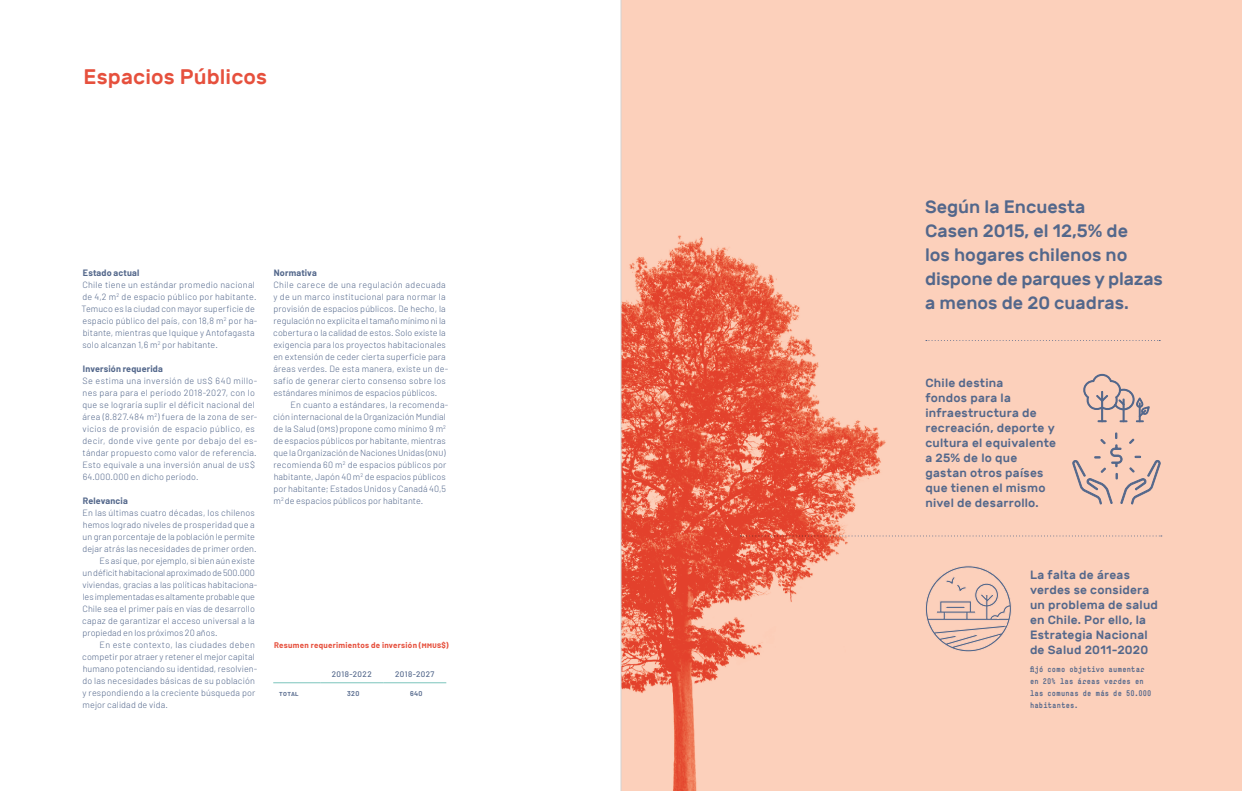
<style>
.page{position:relative;width:1242px;height:791px;background:#fff}
.page>*{position:absolute;margin:0;border:0;box-sizing:border-box;transform-origin:0 0}
.t1{font:500 21px "Rubik";letter-spacing:.005em;color:#e6503d}
.t2{font:500 18px/24px "Rubik";color:#53678b}
.t3{font:500 12px/15px "Rubik";letter-spacing:.02em;color:#53678b}
.t4{font:300 9px/12px "Barlow";letter-spacing:.015em;color:#53678b}
.t5{font:300 9px "Barlow";letter-spacing:-.005em;color:#53678b}
.t6{font:700 9px "Barlow";letter-spacing:.02em;color:#53678b}
.t7{font:300 9px "Barlow";letter-spacing:.035em;color:#53678b}
.t8{font:700 8px/12px "Simple";letter-spacing:.03em;color:#53678b}
.t9{font:700 8px "Barlow";letter-spacing:.035em;color:#e6503d}
.t10{font:500 8px "Barlow";letter-spacing:.055em;color:#53678b}
.t11{font:600 7px "Barlow";letter-spacing:.055em;color:#53678b}
</style>
<div class="page">
<div style="left:621px;top:0;width:621px;height:791px;background:#fcd0bb"></div>
<hr style="left:273px;top:682px;width:47px;height:1px;background:#7bc5bc">
<hr style="left:320px;top:682px;width:63px;height:1px;background:#7bc5bc">
<hr style="left:383px;top:682px;width:63px;height:1px;background:#7bc5bc">
<svg style="left:926px;top:340px;width:234px;height:1px"></svg>
<svg style="left:892px;top:535px;width:269px;height:1px"></svg>
<img style="left:622px;top:235px;width:268px;height:556px">
<svg style="left:1083px;top:374px;width:66px;height:48px"></svg>
<svg style="left:1072px;top:433px;width:88px;height:71px"></svg>
<svg style="left:925px;top:565px;width:87px;height:87px"></svg>
<div style="left:945px;top:606px;width:20px;height:3px;background:#53678b;border:1px solid #fcd0bb"></div>
<hr style="left:621px;top:0;width:1px;height:791px;background:#d3d3d2">
<h1 class="t1" style="left:83px;top:65px;width:185px">Espacios Públicos</h1>
<p class="t6" style="left:83px;top:267px;width:58px">Estado actual</p>
<p class="t4" style="left:82px;top:279px;width:177px">Chile tiene un estándar promedio nacional de 4,2 m<sup>2</sup> de espacio público por habitante.<br>Temuco es la ciudad con mayor superficie de espacio público del país, con 18,8 m<sup>2</sup> por ha&shy;bitante, mientras que Iquique y Antofagasta solo alcanzan 1,6 m<sup>2</sup> por habitante.</p>
<p class="t6" style="left:83px;top:363px;width:81px">Inversión requerida</p>
<p class="t4" style="left:82px;top:375px;width:176px">Se estima una inversión de US$ 640 millo&shy;nes para para el período 2018-2027, con lo que se lograría suplir el déficit nacional del área (8.827.484 m<sup>2</sup>) fuera de la zona de ser&shy;vicios de provisión de espacio público, es decir, donde vive gente por debajo del es&shy;tándar propuesto como valor de referencia.<br>Esto equivale a una inversión anual de US$ 64.000.000 en dicho período.</p>
<p class="t6" style="left:83px;top:495px;width:46px">Relevancia</p>
<p class="t4" style="left:83px;top:507px;width:174px">En las últimas cuatro décadas, los chilenos</p>
<p class="t4" style="left:83px;top:519px;width:174px">hemos logrado niveles de prosperidad que a</p>
<p class="t4" style="left:83px;top:531px;width:174px">un gran porcentaje de la población le permite</p>
<p class="t4" style="left:82px;top:543px;width:176px">dejar atrás las necesidades de primer orden.</p>
<p class="t4" style="left:100px;top:555px;width:157px">Es así que, por ejemplo, si bien aún existe</p>
<p class="t5" style="left:83px;top:567px;width:174px">un déficit habitacional aproximado de 500.000</p>
<p class="t4" style="left:82px;top:578px;width:176px">viviendas, gracias a las políticas habitaciona-</p>
<p class="t5" style="left:83px;top:591px;width:174px">les implementadas es altamente probable que</p>
<p class="t4" style="left:82px;top:602px;width:174px">Chile sea el primer país en vías de desarrollo</p>
<p class="t4" style="left:82px;top:614px;width:174px">capaz de garantizar el acceso universal a la</p>
<p class="t4" style="left:82px;top:626px;width:137px">propiedad en los próximos 20 años.</p>
<p class="t7" style="left:100px;top:639px;width:157px">En este contexto, las ciudades deben</p>
<p class="t4" style="left:82px;top:650px;width:174px">competir por atraer y retener el mejor capital</p>
<p class="t4" style="left:83px;top:662px;width:176px">humano potenciando su identidad, resolvien-</p>
<p class="t4" style="left:82px;top:674px;width:174px">do las necesidades básicas de su población</p>
<p class="t4" style="left:83px;top:686px;width:174px">y respondiendo a la creciente búsqueda por</p>
<p class="t4" style="left:83px;top:698px;width:87px">mejor calidad de vida.</p>
<p class="t6" style="left:274px;top:267px;width:44px">Normativa</p>
<p class="t4" style="left:273px;top:279px;width:177px">Chile carece de una regulación adecuada y de un marco institucional para normar la provisión de espacios públicos. De hecho, la regulación no explicita el tamaño mínimo ni la cobertura o la calidad de estos. Solo existe la exigencia para los proyectos habitacionales en extensión de ceder cierta superficie para áreas verdes. De esta manera, existe un de&shy;safío de generar cierto consenso sobre los estándares mínimos de espacios públicos.</p>
<p class="t4" style="left:273px;top:398px;width:177px;text-indent:17px">En cuanto a estándares, la recomenda&shy;ción internacional de la Organización Mundial de la Salud (OMS) propone como mínimo 9 m<sup>2 </sup>de espacios públicos por habitante, mientras que la Organización de Naciones Unidas (ONU) recomienda 60 m<sup>2</sup> de espacios públicos por habitante, Japón 40 m<sup>2</sup> de espacios públicos por habitante; Estados Unidos y Canadá 40,5 m<sup>2</sup> de espacios públicos por habitante.</p>
<p class="t9" style="left:274px;top:640px;width:176px">Resumen requerimientos de inversión (MMUS$)</p>
<p class="t10" style="left:332px;top:669px;width:41px">2018-2022</p>
<p class="t10" style="left:395px;top:669px;width:41px">2018-2027</p>
<p class="t11" style="left:279px;top:689px;width:21px">Total</p>
<p class="t11" style="left:347px;top:689px;width:14px">320</p>
<p class="t11" style="left:410px;top:689px;width:14px">640</p>
<h2 class="t2" style="left:925px;top:195px;width:239px">Según la Encuesta<br>Casen 2015, el 12,5% de<br>los hogares chilenos no dispone de parques y plazas a menos de 20 cuadras.</h2>
<h3 class="t3" style="left:925px;top:376px;width:132px">Chile destina<br>fondos para la infraestructura de recreación, deporte y cultura el equivalente a 25% de lo que gastan otros países que tienen el mismo nivel de desarrollo.</h3>
<h3 class="t3" style="left:1030px;top:568px;width:129px">La falta de áreas verdes se considera un problema de salud en Chile. Por ello, la<br>Estrategia Nacional de Salud 2011-2020</h3>
<p class="t8" style="left:1030px;top:663px;width:123px">fijó como objetivo aumentar en 20% las áreas verdes en las comunas de más de 50.000 habitantes.</p>
</div>
